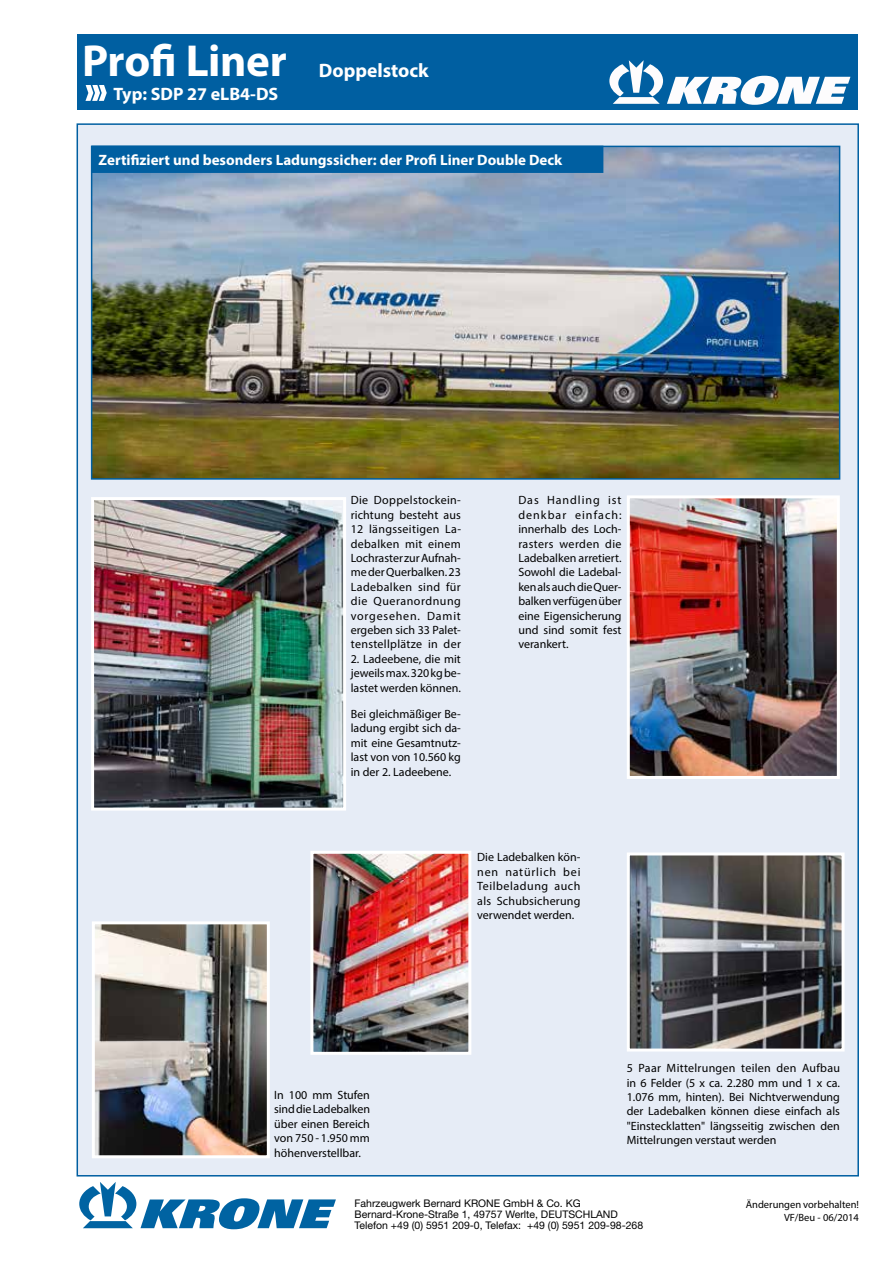
<style>
.page{position:relative;width:893px;height:1263px;background:#fff}
.page>*{position:absolute;margin:0;border:0;box-sizing:border-box;transform-origin:0 0}
.t1{font:700 45px "Myriad Pro";letter-spacing:-.005em;color:#fff}
.t2{font:700 19.5px "Myriad Pro";color:#fff}
.t3{font:700 18px "Myriad Pro";color:#fff}
.t4{font:700 15px "Myriad Pro";color:#fff}
.t5{font:12px/14.4px "Myriad Pro";color:#000;text-align:justify}
.t6{font:10.5px/10.8px "Helvetica Neue LT Std";color:#000}
.t7{font:10.5px/12.6px "Myriad Pro";color:#000;text-align:right}
</style>
<div class="page">
<div style="left:77px;top:123px;width:782px;height:1053px;background:#e6ecf6;border:2px solid #005fa1"></div>
<img style="left:95px;top:501px;width:247px;height:306px">
<div style="left:91px;top:497px;width:255px;height:314px;border:3px solid #fff"></div>
<img style="left:631px;top:499px;width:205px;height:276px">
<div style="left:627px;top:495px;width:213px;height:284px;border:3px solid #fff"></div>
<img style="left:96px;top:925px;width:170px;height:229px">
<div style="left:92px;top:921px;width:178px;height:237px;border:3px solid #fff"></div>
<img style="left:314px;top:855px;width:153px;height:196px">
<div style="left:310px;top:851px;width:161px;height:204px;border:3px solid #fff"></div>
<img style="left:631px;top:856px;width:210px;height:191px">
<div style="left:627px;top:852px;width:218px;height:199px;border:3px solid #fff"></div>
<img style="left:94px;top:149px;width:743px;height:328px">
<div style="left:77px;top:35px;width:781px;height:75px;background:#005fa1"></div>
<svg style="left:79px;top:1182px;width:257px;height:47px"></svg>
<svg style="left:609px;top:60px;width:241px;height:45px"></svg>
<svg style="left:85px;top:85px;width:22px;height:16px"></svg>
<div style="left:91px;top:146px;width:512px;height:27px;background:#005fa1"></div>
<h1 class="t1" style="left:82px;top:31px;width:206px">Profi Liner</h1>
<h3 class="t3" style="left:113px;top:82px;width:166px">Typ: SDP 27 eLB4-DS</h3>
<h2 class="t2" style="left:319px;top:58px;width:111px">Doppelstock</h2>
<p class="t4" style="left:99px;top:150px;width:465px">Zertifiziert und besonders Ladungssicher: der Profi Liner Double Deck</p>
<p class="t5" style="left:351px;top:493px;width:112px">Die Doppelstockein&shy;richtung besteht aus 12 längsseitigen La&shy;debalken mit einem Lochraster zur Aufnah&shy;me der Querbalken. 23<br>Ladebalken sind für die Queranordnung vorgesehen. Damit ergeben sich 33 Palet&shy;tenstellplätze in der</p>
<p class="t5" style="left:351px;top:651px;width:112px">2. Ladeebene, die mit jeweils max. 320 kg be&shy;lastet werden können.</p>
<p class="t5" style="left:351px;top:707px;width:112px">Bei gleichmäßiger Be&shy;ladung ergibt sich da&shy;mit eine Gesamtnutz&shy;last von von 10.560 kg in der 2. Ladeebene.</p>
<p class="t5" style="left:518px;top:493px;width:105px">Das Handling ist denkbar einfach: innerhalb des Loch&shy;rasters werden die Ladebalken arretiert.<br>Sowohl die Ladebal&shy;ken als auch die Quer&shy;balken verfügen über eine Eigensicherung und sind somit fest verankert.</p>
<p class="t5" style="left:477px;top:850px;width:105px">Die Ladebalken kön&shy;nen natürlich bei Teilbeladung auch als Schubsicherung verwendet werden.</p>
<p class="t5" style="left:274px;top:1088px;width:97px">In 100 mm Stufen sind die Ladebalken über einen Bereich von 750 - 1.950 mm höhenverstellbar.</p>
<p class="t5" style="left:627px;top:1061px;width:215px">5 Paar Mittelrungen teilen den Aufbau in 6 Felder (5 x ca. 2.280 mm und 1 x ca.<br>1.076 mm, hinten). Bei Nichtverwendung der Ladebalken können diese einfach als "Einstecklatten" längsseitig zwischen den Mittelrungen verstaut werden</p>
<p class="t6" style="left:355px;top:1198px;width:290px">Fahrzeugwerk Bernard KRONE GmbH &amp; Co. KG<br>Bernard-Krone-Straße 1, 49757 Werlte, DEUTSCHLAND<br>Telefon +49 (0) 5951 209-0, Telefax: +49 (0) 5951 209-98-268</p>
<p class="t7" style="left:746px;top:1198px;width:115px">Änderungen vorbehalten!<br>VF/Beu - 06/2014</p>
</div>
